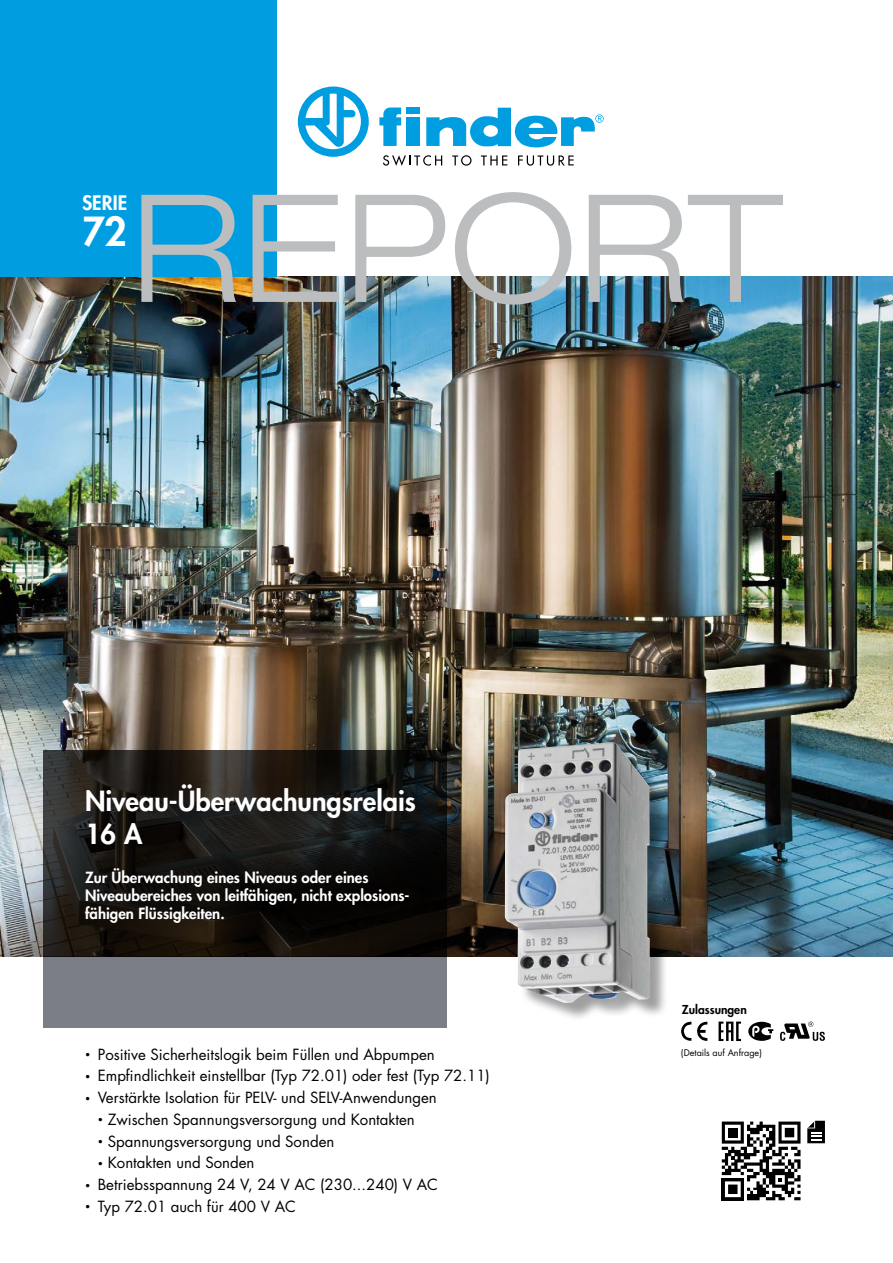
<style>
.page{position:relative;width:893px;height:1263px;background:#fff}
.page>*{position:absolute;margin:0;border:0;box-sizing:border-box;transform-origin:0 0}
.t1{font:800 39px "Futura Std";color:#fff}
.t2{font:800 27px/32.4px "Futura Std";color:#fff}
.t3{font:800 19.5px "Futura Std";color:#fff}
.t4{font:15px "Futura Std";color:#000}
.t5{font:800 15px/18px "Futura Std";color:#fff}
.t6{font:800 12px "Futura Std";color:#000}
.t7{font:9px "Futura Std";color:#000}
.s1{font-size:9px}
</style>
<div class="page">
<img style="left:0;top:276px;width:893px;height:681px">
<div style="left:506px;top:745px;width:162px;height:277px;background:#000;opacity:.38"></div>
<img style="left:505px;top:742px;width:145px;height:261px">
<svg style="left:807px;top:1121px;width:18px;height:22px"></svg>
<svg style="left:721px;top:1121px;width:80px;height:80px"></svg>
<svg style="left:722px;top:1121px;width:78px;height:79px"></svg>
<svg style="left:681px;top:1021px;width:26px;height:20px"></svg>
<svg style="left:719px;top:1021px;width:22px;height:20px"></svg>
<svg style="left:748px;top:1022px;width:25px;height:19px"></svg>
<svg style="left:780px;top:1021px;width:45px;height:20px"></svg>
<div style="left:0;top:0;width:276px;height:276px;background:#009ee0"></div>
<svg style="left:43px;top:750px;width:403px;height:207px;background:#181512"></svg>
<div style="left:43px;top:957px;width:403px;height:71px;background:#7b7d87"></div>
<svg style="left:141px;top:192px;width:642px;height:113px"></svg>
<svg style="left:298px;top:86px;width:71px;height:71px"></svg>
<svg style="left:426px;top:108px;width:178px;height:39px"></svg>
<svg style="left:379px;top:108px;width:22px;height:38px"></svg>
<div style="left:406px;top:117px;width:14px;height:29px;background:#009ee0"></div>
<div style="left:406px;top:108px;width:14px;height:6px;background:#009ee0"></div>
<svg style="left:383px;top:155px;width:59px;height:11px"></svg>
<svg style="left:452px;top:155px;width:19px;height:11px"></svg>
<svg style="left:481px;top:155px;width:26px;height:10px"></svg>
<svg style="left:518px;top:155px;width:56px;height:11px"></svg>
<h3 class="t3" style="left:82px;top:191px;width:47px">SERIE</h3>
<h1 class="t1" style="left:82px;top:207px;width:46px">72</h1>
<h2 class="t2" style="left:85px;top:785px;width:332px">Niveau-Überwachungsrelais<br>16 A</h2>
<p class="t5" style="left:85px;top:868px;width:326px">Zur Überwachung eines Niveaus oder eines<br>Niveaubereiches von leitfähigen, nicht explosions&shy;fähigen Flüssigkeiten.</p>
<p class="t4" style="left:85px;top:1044px;width:351px"><span class="s1">•</span> Positive Sicherheitslogik beim Füllen und Abpumpen</p>
<p class="t4" style="left:85px;top:1066px;width:406px"><span class="s1">•</span> Empfindlichkeit einstellbar (Typ 72.01) oder fest (Typ 72.11)</p>
<p class="t4" style="left:85px;top:1088px;width:353px"><span class="s1">•</span> Verstärkte Isolation für PELV- und SELV-Anwendungen</p>
<p class="t4" style="left:98px;top:1110px;width:319px"><span class="s1">•</span> Zwischen Spannungsversorgung und Kontakten</p>
<p class="t4" style="left:98px;top:1131px;width:238px"><span class="s1">•</span> Spannungsversorgung und Sonden</p>
<p class="t4" style="left:98px;top:1153px;width:158px"><span class="s1">•</span> Kontakten und Sonden</p>
<p class="t4" style="left:85px;top:1175px;width:354px"><span class="s1">•</span> Betriebsspannung 24 V, 24 V AC (230...240) V AC</p>
<p class="t4" style="left:85px;top:1197px;width:212px"><span class="s1">•</span> Typ 72.01 auch für 400 V AC</p>
<p class="t6" style="left:682px;top:1002px;width:66px">Zulassungen</p>
<p class="t7" style="left:681px;top:1047px;width:83px">(Details auf Anfrage)</p>
</div>
